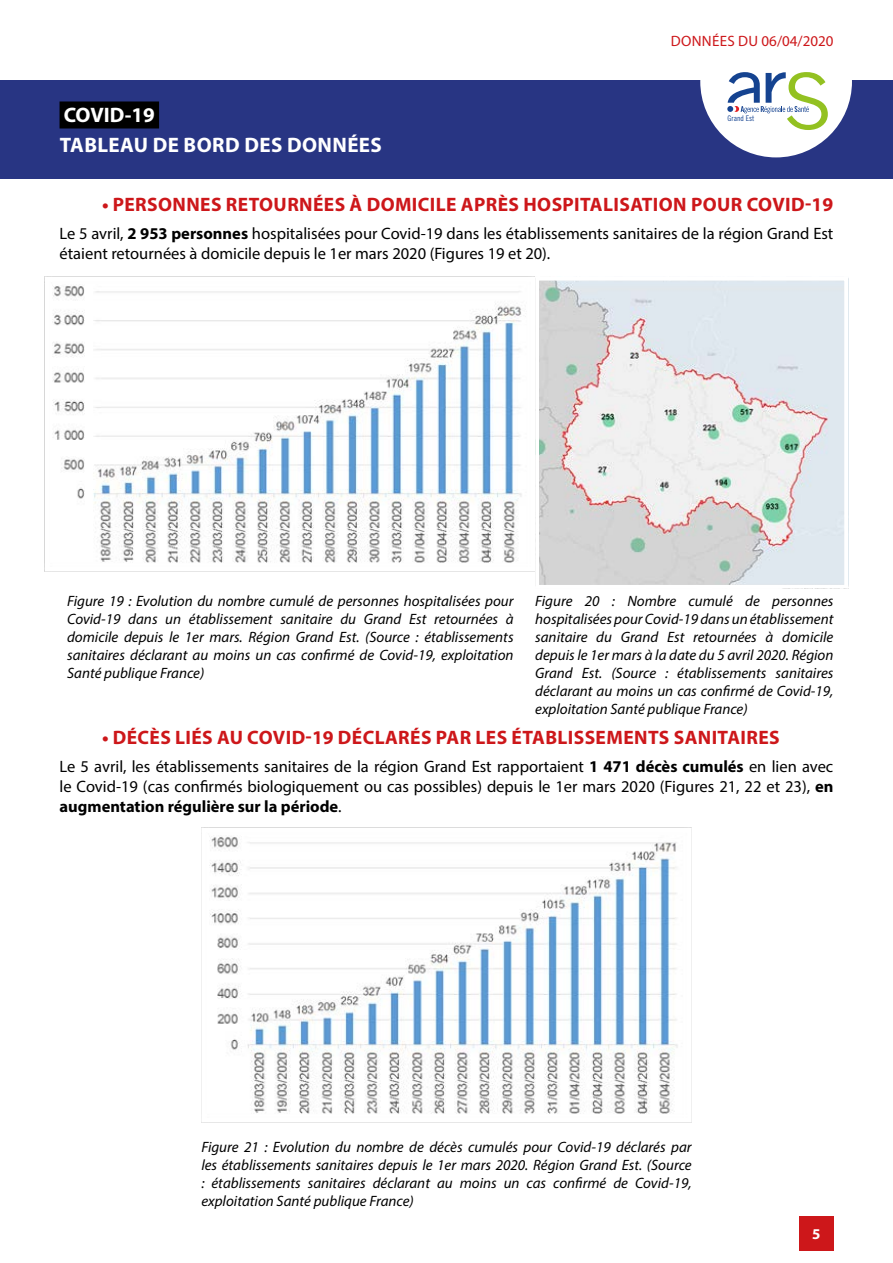
<style>
.page{position:relative;width:893px;height:1263px;background:#fff}
.page>*{position:absolute;margin:0;border:0;box-sizing:border-box;transform-origin:0 0}
.t1{font:700 21px/29.4px "Myriad Pro";letter-spacing:.02em;color:#fff}
.t2{font:700 19.5px "Myriad Pro";letter-spacing:.02em;color:#cd171a}
.t3{font:16.5px/19.8px "Myriad Pro";color:#000;text-align:justify}
.t4{font:italic 15px/18px "Myriad Pro";color:#000;text-align:justify}
.t5{font:15px "Myriad Pro";letter-spacing:.02em;color:#cd171a}
.t6{font:700 15px "Myriad Pro";color:#fff}
.t7{font:7.8px "Trade Gothic LT Std Cn 18";color:#154390}
.s1{font-weight:700}
</style>
<div class="page">
<div style="left:0;top:80px;width:893px;height:99px;background:#283583"></div>
<div style="left:60px;top:101px;width:99px;height:27px;background:#000"></div>
<div style="left:700px;top:6px;width:152px;height:151px;background:#fff;border-radius:50%"></div>
<svg style="left:727px;top:72px;width:101px;height:58px"></svg>
<div style="left:799px;top:1216px;width:34px;height:34px;background:#cd171a"></div>
<img style="left:209px;top:837px;width:469px;height:277px">
<img style="left:52px;top:286px;width:474px;height:277px">
<img style="left:540px;top:282px;width:303px;height:302px">
<div style="left:535px;top:277px;width:313px;height:312px;border:4px solid #fff"></div>
<p class="t5" style="left:671px;top:31px;width:164px">DONNÉES DU 06/04/2020</p>
<h1 class="t1" style="left:60px;top:100px;width:324px">COVID-19<br>TABLEAU DE BORD DES DONNÉES</h1>
<p class="t7" style="left:728px;top:114px;width:28px">Grand Est</p>
<h2 class="t2" style="left:102px;top:192px;width:733px">• PERSONNES RETOURNÉES À DOMICILE APRÈS HOSPITALISATION POUR COVID-19</h2>
<p class="t3" style="left:60px;top:224px;width:775px">Le 5 avril, <span class="s1">2 953 personnes</span> hospitalisées pour Covid-19 dans les établissements sanitaires de la région Grand Est étaient retournées à domicile depuis le 1er mars 2020 (Figures 19 et 20).</p>
<p class="t4" style="left:67px;top:592px;width:448px">Figure 19 : Evolution du nombre cumulé de personnes hospitalisées pour Covid-19 dans un établissement sanitaire du Grand Est retournées à domicile depuis le 1er mars. Région Grand Est. (Source : établissements sanitaires déclarant au moins un cas confirmé de Covid-19, exploitation Santé publique France)</p>
<p class="t4" style="left:535px;top:591px;width:300px">Figure 20 : Nombre cumulé de personnes hospitalisées pour Covid-19 dans un établissement sanitaire du Grand Est retournées à domicile depuis le 1er mars à la date du 5 avril 2020. Région Grand Est. (Source : établissements sanitaires déclarant au moins un cas confirmé de Covid-19, exploitation Santé publique France)</p>
<h2 class="t2" style="left:102px;top:725px;width:679px">• DÉCÈS LIÉS AU COVID-19 DÉCLARÉS PAR LES ÉTABLISSEMENTS SANITAIRES</h2>
<p class="t3" style="left:60px;top:756px;width:775px">Le 5 avril, les établissements sanitaires de la région Grand Est rapportaient <span class="s1">1 471 décès cumulés</span> en lien avec le Covid-19 (cas confirmés biologiquement ou cas possibles) depuis le 1er mars 2020 (Figures 21, 22 et 23), <span class="s1">en augmentation régulière sur la période</span>.</p>
<p class="t4" style="left:201px;top:1137px;width:492px">Figure 21 : Evolution du nombre de décès cumulés pour Covid-19 déclarés par les établissements sanitaires depuis le 1er mars 2020. Région Grand Est. (Source : établissements sanitaires déclarant au moins un cas confirmé de Covid-19, exploitation Santé publique France)</p>
<p class="t6" style="left:812px;top:1224px;width:10px">5</p>
</div>
